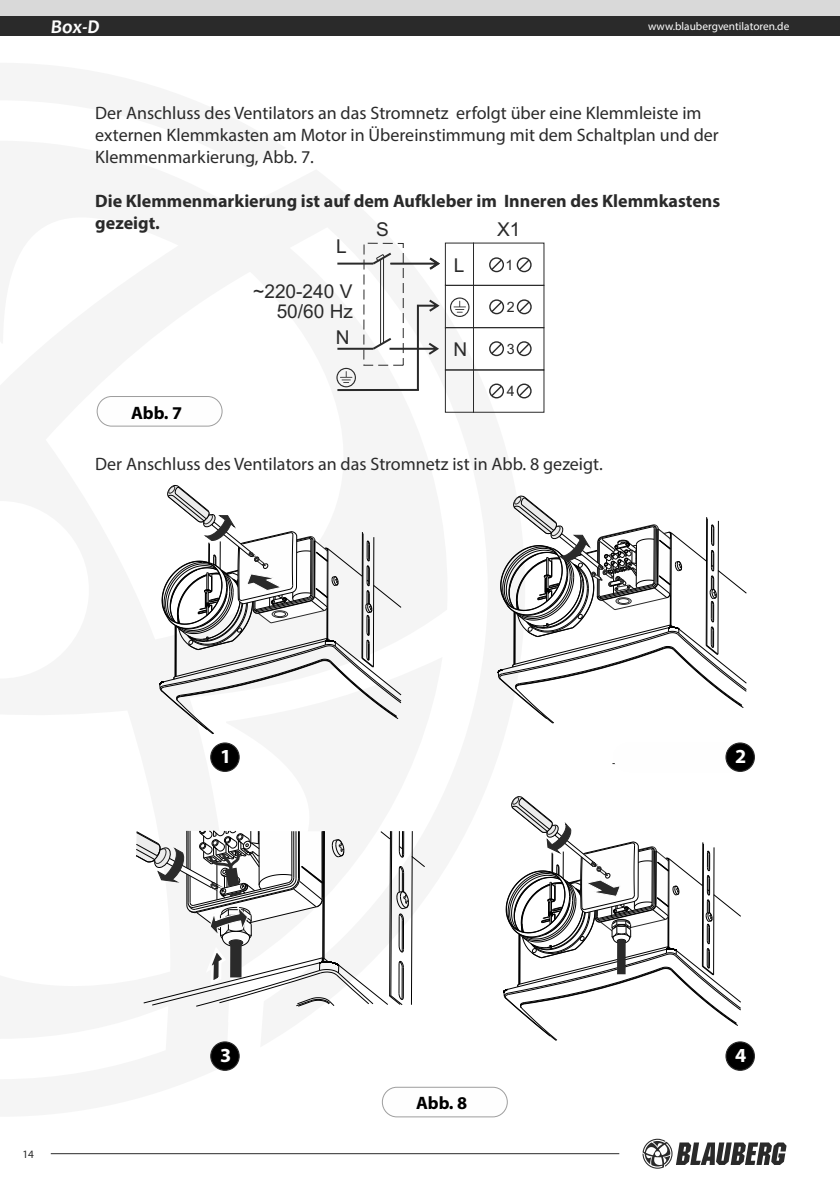
<style>
.page{position:relative;width:840px;height:1191px;background:#fff}
.page>*{position:absolute;margin:0;border:0;box-sizing:border-box;transform-origin:0 0}
.t1{font:700 20px "Myriad Pro";color:#fff}
.t2{font:italic 700 19.8px "Candara";color:#fefefe}
.t3{font:19px/20.4px "Arial";color:#2a2a2a;text-align:right}
.t4{font:18px/21.6px "Myriad Pro";color:#2a2a2a}
.t5{font:700 18px/22.4px "Myriad Pro";color:#2a2a2a}
.t6{font:700 18px "Myriad Pro";color:#000}
.t7{font:14.4px "Arial";color:#2a2a2a}
.t8{font:11.2px "Myriad Pro";color:#fefefe}
.t9{font:11.2px "Myriad Pro";color:#2a2a2a}
</style>
<div class="page">
<div style="left:0;top:0;width:839px;height:16px;background:#d9d9d9"></div>
<div style="left:0;top:16px;width:839px;height:20px;background:#2a2a2a"></div>
<hr style="left:51px;top:1153px;width:568px;height:1px;background:#2a2a2a">
<div style="left:97px;top:396px;width:125px;height:30px;border:1px solid #9e9e9e;border-radius:15px"></div>
<div style="left:210px;top:1041px;width:29px;height:29px;background:#000;border:1px solid #2a2a2a;border-radius:50%"></div>
<div style="left:444px;top:242px;width:29px;height:44px;border:1px solid #2a2a2a"></div>
<div style="left:444px;top:285px;width:29px;height:43px;border:1px solid #2a2a2a"></div>
<div style="left:444px;top:327px;width:29px;height:43px;border:1px solid #2a2a2a"></div>
<div style="left:472px;top:285px;width:72px;height:43px;border:1px solid #2a2a2a"></div>
<div style="left:472px;top:327px;width:72px;height:43px;border:1px solid #2a2a2a"></div>
<div style="left:489px;top:257px;width:14px;height:15px;border:1px solid #2a2a2a;border-radius:50%"></div>
<svg style="left:489px;top:258px;width:14px;height:13px"></svg>
<div style="left:516px;top:257px;width:15px;height:15px;border:1px solid #2a2a2a;border-radius:50%"></div>
<svg style="left:517px;top:258px;width:13px;height:13px"></svg>
<div style="left:489px;top:299px;width:15px;height:15px;border:1px solid #2a2a2a;border-radius:50%"></div>
<svg style="left:489px;top:300px;width:14px;height:14px"></svg>
<div style="left:516px;top:299px;width:15px;height:15px;border:1px solid #2a2a2a;border-radius:50%"></div>
<svg style="left:517px;top:300px;width:13px;height:14px"></svg>
<div style="left:489px;top:341px;width:14px;height:15px;border:1px solid #2a2a2a;border-radius:50%"></div>
<svg style="left:489px;top:342px;width:14px;height:13px"></svg>
<div style="left:516px;top:341px;width:15px;height:15px;border:1px solid #2a2a2a;border-radius:50%"></div>
<svg style="left:517px;top:342px;width:13px;height:13px"></svg>
<hr style="left:337px;top:263px;width:36px;height:2px;background:#2a2a2a">
<hr style="left:383px;top:258px;width:1px;height:85px;background:#2a2a2a">
<hr style="left:380px;top:259px;width:1px;height:86px;background:#2a2a2a">
<svg style="left:370px;top:252px;width:69px;height:18px"></svg>
<div style="left:444px;top:369px;width:29px;height:44px;border:1px solid #2a2a2a"></div>
<div style="left:472px;top:369px;width:72px;height:44px;border:1px solid #2a2a2a"></div>
<div style="left:381px;top:1086px;width:126px;height:31px;border:1px solid #9e9e9e;border-radius:15px"></div>
<svg style="left:135px;top:300px;width:304px;height:706px"></svg>
<svg style="left:450px;top:297px;width:19px;height:20px"></svg>
<svg style="left:489px;top:374px;width:297px;height:795px"></svg>
<p class="t2" style="left:51px;top:19px;width:50px">Box-D</p>
<p class="t8" style="left:647px;top:22px;width:143px">www.blaubergventilatoren.de</p>
<p class="t4" style="left:95px;top:104px;width:624px">Der Anschluss des Ventilators an das Stromnetz erfolgt über eine Klemmleiste im externen Klemmkasten am Motor in Übereinstimmung mit dem Schaltplan und der<br>Klemmenmarkierung, Abb. 7.</p>
<p class="t5" style="left:95px;top:191px;width:626px">Die Klemmenmarkierung ist auf dem Aufkleber im Inneren des Klemmkastens gezeigt.</p>
<p class="t3" style="left:376px;top:220px;width:14px">S</p>
<p class="t3" style="left:497px;top:221px;width:25px">X1</p>
<p class="t7" style="left:505px;top:259px;width:9px">1</p>
<p class="t7" style="left:506px;top:301px;width:9px">2</p>
<p class="t7" style="left:506px;top:343px;width:9px">3</p>
<p class="t3" style="left:336px;top:238px;width:12px">L</p>
<p class="t3" style="left:453px;top:257px;width:12px">L</p>
<p class="t3" style="left:253px;top:283px;width:101px">~220-240 V<br>50/60 Hz</p>
<p class="t3" style="left:336px;top:329px;width:15px">N</p>
<p class="t3" style="left:453px;top:340px;width:15px">N</p>
<p class="t6" style="left:131px;top:405px;width:53px">Abb. 7</p>
<p class="t7" style="left:506px;top:386px;width:9px">4</p>
<p class="t4" style="left:95px;top:455px;width:509px">Der Anschluss des Ventilators an das Stromnetz ist in Abb. 8 gezeigt.</p>
<p class="t1" style="left:220px;top:748px;width:13px">1</p>
<p class="t1" style="left:734px;top:748px;width:13px">2</p>
<p class="t9" style="left:22px;top:1149px;width:13px">14</p>
<p class="t1" style="left:220px;top:1047px;width:13px">3</p>
<p class="t1" style="left:734px;top:1047px;width:13px">4</p>
<p class="t6" style="left:416px;top:1095px;width:53px">Abb. 8</p>
</div>
